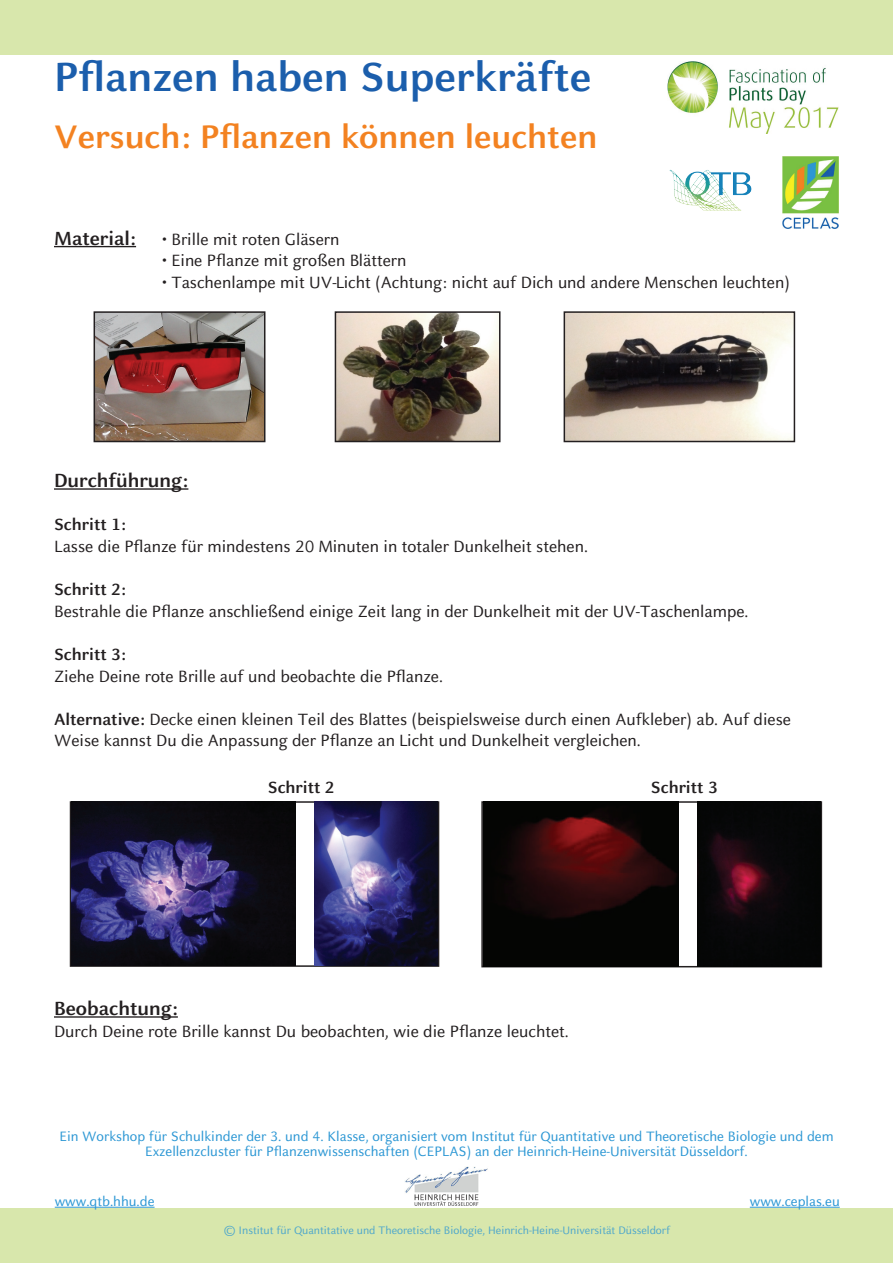
<style>
.page{position:relative;width:893px;height:1263px;background:#fff}
.page>*{position:absolute;margin:0;border:0;box-sizing:border-box;transform-origin:0 0}
.t1{font:700 45px "HHU Celeste Sans";color:#1b5eac}
.t2{font:700 36px "HHU Celeste Sans";color:#f38221}
.t3{font:700 21px "HHU Celeste Sans";color:#231f20}
.t4{font:18px/21.6px "HHU Celeste Sans";color:#231f20}
.t5{font:700 18px "HHU Celeste Sans";color:#231f20}
.t6{font:15px/15px "HHU Celeste Sans";color:#2c97d4;text-align:center}
.t7{font:12px "HHU Celeste Sans";color:#2c97d4}
.s1{font-weight:700;font-size:21px}
.s2{font-weight:700}
</style>
<div class="page">
<div style="left:70px;top:801px;width:369px;height:166px;border:2px solid #231f20"></div>
<img style="left:667px;top:62px;width:172px;height:71px">
<img style="left:669px;top:169px;width:83px;height:42px">
<img style="left:782px;top:156px;width:57px;height:73px">
<hr style="left:54px;top:246px;width:82px;height:1px;background:#231f20">
<hr style="left:54px;top:488px;width:134px;height:2px;background:#231f20">
<hr style="left:54px;top:1016px;width:124px;height:2px;background:#231f20">
<img style="left:97px;top:314px;width:165px;height:125px">
<div style="left:94px;top:311px;width:171px;height:131px;border:2px solid #231f20"></div>
<img style="left:483px;top:802px;width:196px;height:165px">
<img style="left:71px;top:802px;width:224px;height:163px">
<img style="left:314px;top:802px;width:124px;height:163px">
<img style="left:697px;top:802px;width:123px;height:165px">
<img style="left:567px;top:314px;width:225px;height:125px">
<div style="left:564px;top:311px;width:231px;height:131px;border:2px solid #231f20"></div>
<img style="left:338px;top:314px;width:159px;height:125px">
<div style="left:335px;top:311px;width:165px;height:131px;border:2px solid #231f20"></div>
<div style="left:0;top:1209px;width:893px;height:54px;background:#d8e7ac"></div>
<img style="left:405px;top:1166px;width:83px;height:40px">
<hr style="left:750px;top:1207px;width:90px;height:1px;background:#2c97d4">
<hr style="left:55px;top:1207px;width:100px;height:1px;background:#2c97d4">
<div style="left:0;top:0;width:893px;height:54px;background:#d8e7ac"></div>
<h1 class="t1" style="left:54px;top:48px;width:539px">Pflanzen haben Superkräfte</h1>
<h2 class="t2" style="left:54px;top:114px;width:545px">Versuch: Pflanzen können leuchten</h2>
<p class="t4" style="left:54px;top:228px;width:287px"><span class="s1">Material:</span> • Brille mit roten Gläsern</p>
<p class="t4" style="left:162px;top:249px;width:246px">• Eine Pflanze mit großen Blättern</p>
<p class="t4" style="left:162px;top:271px;width:629px">• Taschenlampe mit UV-Licht (Achtung: nicht auf Dich und andere Menschen leuchten)</p>
<p class="t3" style="left:54px;top:467px;width:136px">Durchführung:</p>
<p class="t5" style="left:54px;top:513px;width:74px">Schritt 1:</p>
<p class="t4" style="left:54px;top:535px;width:535px">Lasse die Pflanze für mindestens 20 Minuten in totaler Dunkelheit stehen.</p>
<p class="t5" style="left:54px;top:578px;width:74px">Schritt 2:</p>
<p class="t4" style="left:54px;top:600px;width:696px">Bestrahle die Pflanze anschließend einige Zeit lang in der Dunkelheit mit der UV-Taschenlampe.</p>
<p class="t5" style="left:54px;top:643px;width:74px">Schritt 3:</p>
<p class="t4" style="left:54px;top:665px;width:390px">Ziehe Deine rote Brille auf und beobachte die Pflanze.</p>
<p class="t4" style="left:54px;top:708px;width:738px"><span class="s2">Alternative:</span> Decke einen kleinen Teil des Blattes (beispielsweise durch einen Aufkleber) ab. Auf diese<br>Weise kannst Du die Anpassung der Pflanze an Licht und Dunkelheit vergleichen.</p>
<p class="t5" style="left:268px;top:776px;width:68px">Schritt 2</p>
<p class="t5" style="left:651px;top:776px;width:68px">Schritt 3</p>
<p class="t3" style="left:54px;top:995px;width:125px">Beobachtung:</p>
<p class="t4" style="left:54px;top:1020px;width:516px">Durch Deine rote Brille kannst Du beobachten, wie die Pflanze leuchtet.</p>
<p class="t6" style="left:59px;top:1128px;width:776px">Ein Workshop für Schulkinder der 3. und 4. Klasse, organisiert vom Institut für Quantitative und Theoretische Biologie und dem<br>Exzellenzcluster für Pflanzenwissenschaften (CEPLAS) an der Heinrich-Heine-Universität Düsseldorf.</p>
<p class="t6" style="left:55px;top:1193px;width:101px">www.qtb.hhu.de</p>
<p class="t6" style="left:750px;top:1193px;width:91px">www.ceplas.eu</p>
<p class="t7" style="left:224px;top:1223px;width:447px">© Institut für Quantitative und Theoretische Biologie, Heinrich-Heine-Universität Düsseldorf</p>
</div>
